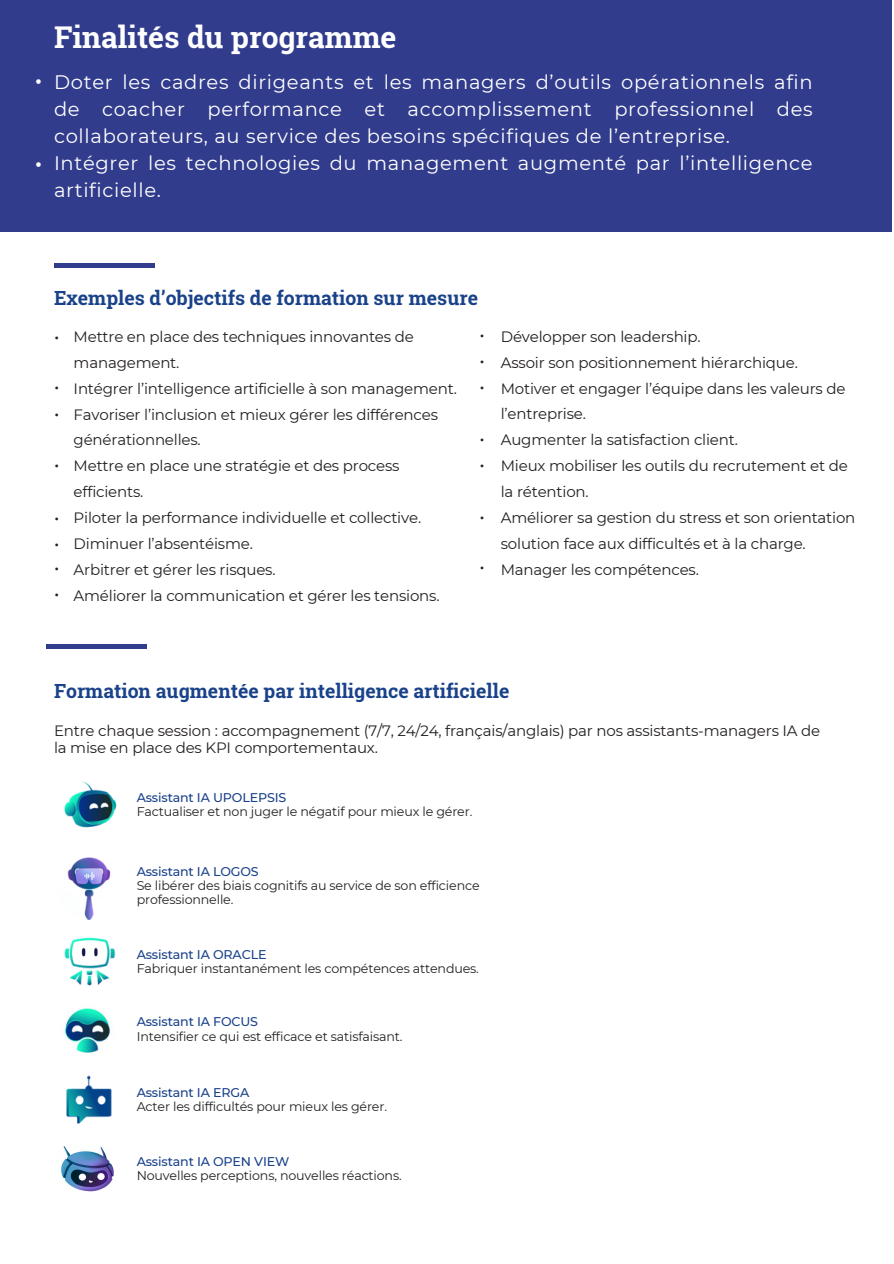
<style>
.page{position:relative;width:894px;height:1264px;background:#fff}
.page>*{position:absolute;margin:0;border:0;box-sizing:border-box;transform-origin:0 0}
.t1{font:700 30px "Roboto Slab";color:#fff}
.t2{font:30px "Montserrat";color:#fefefe}
.t3{font:19.5px/27px "Montserrat";letter-spacing:.035em;color:#fff}
.t4{font:700 19.5px "Roboto Slab";color:#1a428a}
.t5{font:18px "Montserrat";color:#231f20}
.t6{font:15px/25.8px "Montserrat";letter-spacing:-.01em;color:#231f20}
.t7{font:12.6px/14.2px "Montserrat";letter-spacing:-.01em;color:#231f20}
.t8{font:500 12.6px "Montserrat";letter-spacing:-.01em;color:#1a428a}
</style>
<div class="page">
<div style="left:0;top:0;width:891px;height:232px;background:#323c8c"></div>
<hr style="left:46px;top:644px;width:100px;height:4px;background:#323c8c">
<div style="left:54px;top:263px;width:101px;height:5px;background:#323c8c"></div>
<img style="left:64px;top:781px;width:53px;height:47px">
<img style="left:67px;top:857px;width:44px;height:62px">
<img style="left:66px;top:1075px;width:46px;height:49px">
<img style="left:64px;top:937px;width:52px;height:49px">
<img style="left:64px;top:1008px;width:47px;height:45px">
<img style="left:61px;top:1146px;width:53px;height:45px">
<p class="t2" style="left:34px;top:61px;width:10px">•</p>
<p class="t2" style="left:34px;top:144px;width:10px">•</p>
<p class="t1" style="left:54px;top:17px;width:344px">Finalités du programme</p>
<p class="t3" style="left:54px;top:68px;width:760px">Doter les cadres dirigeants et les managers d’outils opérationnels afin de coacher performance et accomplissement professionnel des collaborateurs, au service des besoins spécifiques de l’entreprise.<br>Intégrer les technologies du management augmenté par l’intelligence artificielle.</p>
<h2 class="t4" style="left:54px;top:284px;width:425px">Exemples d’objectifs de formation sur mesure</h2>
<h1 class="t5" style="left:479px;top:324px;width:7px">•</h1>
<h3 class="t6" style="left:500px;top:323px;width:356px">Développer son leadership.<br>Assoir son positionnement hiérarchique.<br>Motiver et engager l’équipe dans les valeurs de l’entreprise.<br>Augmenter la satisfaction client.<br>Mieux mobiliser les outils du recrutement et de la rétention.<br>Améliorer sa gestion du stress et son orientation solution face aux difficultés et à la charge.<br>Manager les compétences.</h3>
<p class="t6" style="left:74px;top:323px;width:384px">Mettre en place des techniques innovantes de management.<br>Intégrer l’intelligence artificielle à son management.<br>Favoriser l’inclusion et mieux gérer les différences générationnelles.<br>Mettre en place une stratégie et des process efficients.<br>Piloter la performance individuelle et collective.<br>Diminuer l’absentéisme.<br>Arbitrer et gérer les risques.<br>Améliorer la communication et gérer les tensions.</p>
<p class="t5" style="left:54px;top:326px;width:7px">•</p>
<p class="t5" style="left:479px;top:349px;width:7px">•</p>
<p class="t5" style="left:479px;top:376px;width:7px">•</p>
<p class="t5" style="left:54px;top:376px;width:7px">•</p>
<p class="t5" style="left:54px;top:402px;width:7px">•</p>
<p class="t5" style="left:479px;top:428px;width:7px">•</p>
<p class="t5" style="left:54px;top:453px;width:7px">•</p>
<h4 class="t5" style="left:479px;top:453px;width:7px">•</h4>
<p class="t5" style="left:54px;top:506px;width:7px">•</p>
<p class="t5" style="left:479px;top:505px;width:7px">•</p>
<p class="t5" style="left:54px;top:533px;width:7px">•</p>
<h4 class="t5" style="left:479px;top:556px;width:7px">•</h4>
<p class="t5" style="left:54px;top:556px;width:7px">•</p>
<p class="t5" style="left:54px;top:583px;width:7px">•</p>
<p class="t4" style="left:54px;top:678px;width:456px">Formation augmentée par intelligence artificielle</p>
<h5 class="t6" style="left:54px;top:722px;width:767px;line-height:16.8px">Entre chaque session : accompagnement (7/7, 24/24, français/anglais) par nos assistants-managers IA de la mise en place des KPI comportementaux.</h5>
<p class="t8" style="left:137px;top:789px;width:151px">Assistant IA UPOLEPSIS</p>
<p class="t7" style="left:137px;top:804px;width:337px">Factualiser et non juger le négatif pour mieux le gérer.</p>
<p class="t8" style="left:137px;top:863px;width:124px">Assistant IA LOGOS</p>
<p class="t7" style="left:137px;top:878px;width:344px">Se libérer des biais cognitifs au service de son efficience professionnelle.</p>
<p class="t8" style="left:137px;top:946px;width:131px">Assistant IA ORACLE</p>
<p class="t7" style="left:137px;top:961px;width:344px">Fabriquer instantanément les compétences attendues.</p>
<p class="t8" style="left:137px;top:1013px;width:123px">Assistant IA FOCUS</p>
<p class="t7" style="left:137px;top:1029px;width:267px">Intensifier ce qui est efficace et satisfaisant.</p>
<p class="t8" style="left:137px;top:1084px;width:114px">Assistant IA ERGA</p>
<p class="t7" style="left:137px;top:1099px;width:252px">Acter les difficultés pour mieux les gérer.</p>
<h5 class="t8" style="left:137px;top:1153px;width:154px">Assistant IA OPEN VIEW</h5>
<p class="t7" style="left:137px;top:1168px;width:266px">Nouvelles perceptions, nouvelles réactions.</p>
</div>
